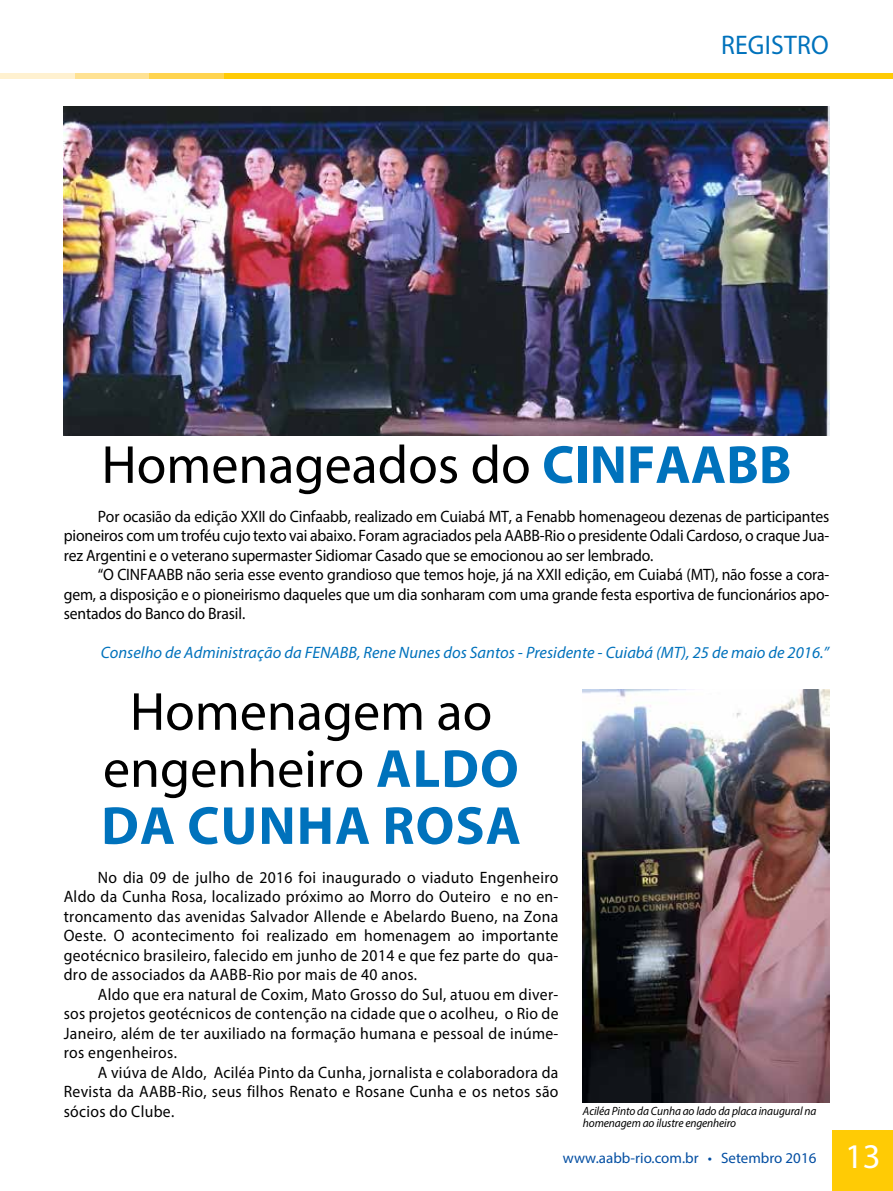
<style>
.page{position:relative;width:893px;height:1191px;background:#fff}
.page>*{position:absolute;margin:0;border:0;box-sizing:border-box;transform-origin:0 0}
.t1{font:54px/57px "Myriad Pro";color:#000}
.t2{font:700 54px "Myriad Pro";color:#0072bc}
.t3{font:34.8px "Myriad Pro";color:#fff}
.t4{font:27px "Myriad Pro";color:#0072bc;scale:.95 1}
.t5{font:16.5px/19.5px "Myriad Pro";letter-spacing:.02em;color:#000;text-align:justify;scale:.95 1}
.t6{font:italic 16.5px "Myriad Pro";color:#0072bc}
.t7{font:15px "Myriad Pro";color:#034ea2}
.t8{font:italic 12px/12px "Myriad Pro";letter-spacing:-.01em;color:#000;scale:.95 1}
.s1{font-weight:700;color:#0072bc}
</style>
<div class="page">
<div style="left:832px;top:1130px;width:61px;height:61px;background:#ffcb05"></div>
<div style="left:224px;top:73px;width:669px;height:6px;background:#ffcb05"></div>
<div style="left:149px;top:73px;width:75px;height:6px;background:#ffd44f"></div>
<div style="left:75px;top:73px;width:74px;height:6px;background:#ffe293"></div>
<div style="left:0;top:73px;width:75px;height:6px;background:#fff1d0"></div>
<img style="left:64px;top:106px;width:765px;height:330px">
<img style="left:583px;top:689px;width:246px;height:413px">
<h3 class="t4" style="left:721px;top:29px;width:15px">registro</h3>
<h1 class="t1" style="left:101px;top:435px;width:692px">Homenageados do <span class="s1">CINFAABB</span></h1>
<p class="t5" style="left:64px;top:506px;width:807px;text-indent:34px">Por ocasião da edição XXII do Cinfaabb, realizado em Cuiabá MT, a Fenabb homenageou dezenas de participantes pioneiros com um troféu cujo texto vai abaixo. Foram agraciados pela AABB-Rio o presidente Odali Cardoso, o craque Jua&shy;rez Argentini e o veterano supermaster Sidiomar Casado que se emocionou ao ser lembrado.</p>
<p class="t5" style="left:64px;top:565px;width:807px;text-indent:34px">“O CINFAABB não seria esse evento grandioso que temos hoje, já na XXII edição, em Cuiabá (MT), não fosse a cora&shy;gem, a disposição e o pioneirismo daqueles que um dia sonharam com uma grande festa esportiva de funcionários apo&shy;sentados do Banco do Brasil.</p>
<p class="t6" style="left:101px;top:642px;width:730px">Conselho de Administração da FENABB, Rene Nunes dos Santos - Presidente - Cuiabá (MT), 25 de maio de 2016.”</p>
<h1 class="t1" style="left:101px;top:682px;width:393px;text-indent:29px">Homenagem ao engenheiro <span class="s1">ALDO<br>DA CUNHA</span></h1>
<h1 class="t2" style="left:382px;top:790px;width:69px">ROSA</h1>
<p class="t5" style="left:64px;top:867px;width:522px;text-indent:34px">No dia 09 de julho de 2016 foi inaugurado o viaduto Engenheiro Aldo da Cunha Rosa, localizado próximo ao Morro do Outeiro e no en&shy;troncamento das avenidas Salvador Allende e Abelardo Bueno, na Zona Oeste. O acontecimento foi realizado em homenagem ao importante geotécnico brasileiro, falecido em junho de 2014 e que fez parte do qua&shy;dro de associados da AABB-Rio por mais de 40 anos.</p>
<p class="t5" style="left:64px;top:984px;width:522px;text-indent:34px">Aldo que era natural de Coxim, Mato Grosso do Sul, atuou em diver&shy;sos projetos geotécnicos de contenção na cidade que o acolheu, o Rio de Janeiro, além de ter auxiliado na formação humana e pessoal de inúme&shy;ros engenheiros.</p>
<p class="t5" style="left:64px;top:1062px;width:522px;text-indent:34px">A viúva de Aldo, Aciléa Pinto da Cunha, jornalista e colaboradora da Revista da AABB-Rio, seus filhos Renato e Rosane Cunha e os netos são sócios do Clube.</p>
<p class="t8" style="left:583px;top:1104px;width:247px">Aciléa Pinto da Cunha ao lado da placa inaugural na homenagem ao ilustre engenheiro</p>
<p class="t7" style="left:563px;top:1148px;width:255px">www.aabb-rio.com.br • Setembro 2016</p>
<h2 class="t3" style="left:845px;top:1134px;width:37px">13</h2>
</div>
